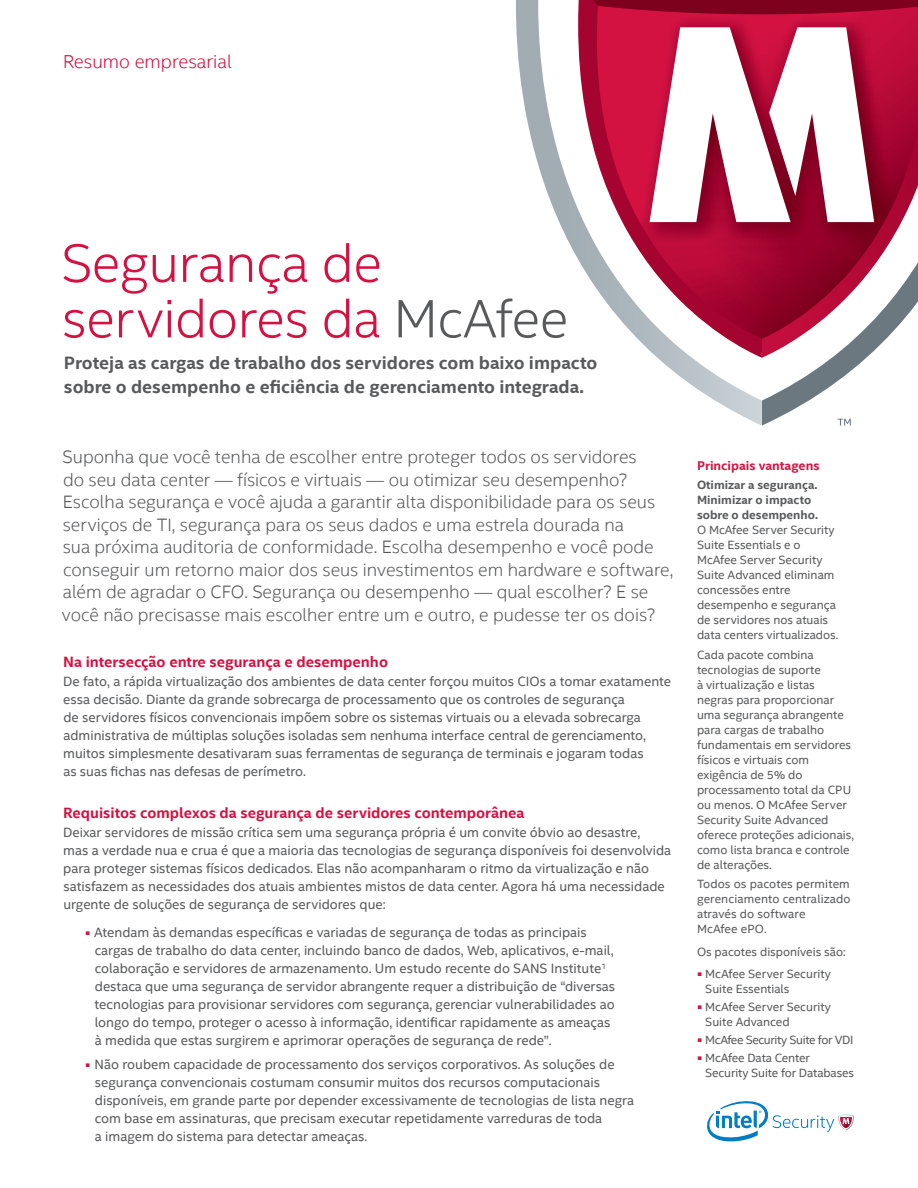
<style>
.page{position:relative;width:918px;height:1188px;background:#fff}
.page>*{position:absolute;margin:0;border:0;box-sizing:border-box;transform-origin:0 0}
.t1{font:300 54px/55.5px "Intel Clear";letter-spacing:-.005em;color:#d31242}
.t2{font:300 18.75px "Intel Clear";color:#d31242}
.t3{font:300 18px/22.5px "Intel Clear";color:#58595b}
.t4{font:700 18px/24px "Intel Clear";color:#58595b}
.t5{font:700 15px "Intel Clear";color:#d31242}
.t6{font:13.5px/18px "Intel Clear";color:#58595b}
.t7{font:700 12.75px "Intel Clear";color:#d31242}
.t8{font:12px/15px "Intel Clear";color:#58595b}
.t9{font:700 12px/15px "Intel Clear";color:#58595b}
.t10{font:12px "Intel Clear";letter-spacing:-.03em;color:#58595b}
.s1{color:#58595b}
</style>
<div class="page">
<svg style="left:707px;top:1101px;width:147px;height:40px"></svg>
<svg style="left:762px;top:358px;width:104px;height:68px"></svg>
<svg style="left:516px;top:0;width:246px;height:426px"></svg>
<svg style="left:578px;top:0;width:184px;height:358px"></svg>
<svg style="left:579px;top:0;width:183px;height:14px;background:#8e0324"></svg>
<svg style="left:762px;top:0;width:156px;height:358px"></svg>
<svg style="left:650px;top:27px;width:224px;height:195px"></svg>
<h2 class="t2" style="left:63px;top:51px;width:170px">Resumo empresarial</h2>
<h1 class="t1" style="left:61px;top:236px;width:509px">Segurança de servidores da <span class="s1">McAfee</span></h1>
<h3 class="t4" style="left:64px;top:351px;width:535px">Proteja as cargas de trabalho dos servidores com baixo impacto sobre o desempenho e eficiência de gerenciamento integrada.</h3>
<p class="t3" style="left:62px;top:446px;width:613px">Suponha que você tenha de escolher entre proteger todos os servidores<br>do seu data center — físicos e virtuais — ou otimizar seu desempenho?<br>Escolha segurança e você ajuda a garantir alta disponibilidade para os seus serviços de TI, segurança para os seus dados e uma estrela dourada na<br>sua próxima auditoria de conformidade. Escolha desempenho e você pode conseguir um retorno maior dos seus investimentos em hardware e software, além de agradar o CFO. Segurança ou desempenho — qual escolher? E se você não precisasse mais escolher entre um e outro, e pudesse ter os dois?</p>
<p class="t5" style="left:63px;top:653px;width:326px">Na intersecção entre segurança e desempenho</p>
<p class="t6" style="left:63px;top:673px;width:610px">De fato, a rápida virtualização dos ambientes de data center forçou muitos CIOs a tomar exatamente essa decisão. Diante da grande sobrecarga de processamento que os controles de segurança<br>de servidores físicos convencionais impõem sobre os sistemas virtuais ou a elevada sobrecarga administrativa de múltiplas soluções isoladas sem nenhuma interface central de gerenciamento, muitos simplesmente desativaram suas ferramentas de segurança de terminais e jogaram todas<br>as suas fichas nas defesas de perímetro.</p>
<p class="t5" style="left:63px;top:804px;width:463px">Requisitos complexos da segurança de servidores contemporânea</p>
<p class="t6" style="left:63px;top:823px;width:610px">Deixar servidores de missão crítica sem uma segurança própria é um convite óbvio ao desastre,<br>mas a verdade nua e crua é que a maioria das tecnologias de segurança disponíveis foi desenvolvida para proteger sistemas físicos dedicados. Elas não acompanharam o ritmo da virtualização e não satisfazem as necessidades dos atuais ambientes mistos de data center. Agora há uma necessidade urgente de soluções de segurança de servidores que:</p>
<p class="t6" style="left:95px;top:924px;width:522px;text-indent:-9px"><sup>■</sup> Atendam às demandas específicas e variadas de segurança de todas as principais cargas de trabalho do data center, incluindo banco de dados, Web, aplicativos, e-mail, colaboração e servidores de armazenamento. Um estudo recente do SANS Institute<sup>1 </sup>destaca que uma segurança de servidor abrangente requer a distribuição de “diversas tecnologias para provisionar servidores com segurança, gerenciar vulnerabilidades ao longo do tempo, proteger o acesso à informação, identificar rapidamente as ameaças à medida que estas surgirem e aprimorar operações de segurança de rede”.</p>
<p class="t6" style="left:95px;top:1056px;width:541px;text-indent:-9px"><sup>■</sup> Não roubem capacidade de processamento dos serviços corporativos. As soluções de segurança convencionais costumam consumir muitos dos recursos computacionais disponíveis, em grande parte por depender excessivamente de tecnologias de lista negra com base em assinaturas, que precisam executar repetidamente varreduras de toda<br>a imagem do sistema para detectar ameaças.</p>
<p class="t7" style="left:697px;top:458px;width:124px">Principais vantagens</p>
<p class="t9" style="left:697px;top:478px;width:123px">Otimizar a segurança.<br>Minimizar o impacto sobre o desempenho.</p>
<p class="t8" style="left:697px;top:523px;width:143px">O McAfee Server Security<br>Suite Essentials e o<br>McAfee Server Security<br>Suite Advanced eliminam concessões entre desempenho e segurança de servidores nos atuais data centers virtualizados.</p>
<p class="t8" style="left:697px;top:647px;width:159px">Cada pacote combina tecnologias de suporte<br>à virtualização e listas negras para proporcionar uma segurança abrangente para cargas de trabalho fundamentais em servidores físicos e virtuais com exigência de 5% do processamento total da CPU ou menos. O McAfee Server<br>Security Suite Advanced oferece proteções adicionais, como lista branca e controle de alterações.</p>
<p class="t8" style="left:697px;top:877px;width:155px">Todos os pacotes permitem gerenciamento centralizado através do software<br>McAfee ePO.</p>
<p class="t8" style="left:697px;top:944px;width:150px">Os pacotes disponíveis são:</p>
<p class="t8" style="left:705px;top:967px;width:127px;text-indent:-7px"><sup>■</sup> McAfee Server Security<br>Suite Essentials</p>
<p class="t8" style="left:705px;top:1000px;width:127px;text-indent:-7px"><sup>■</sup> McAfee Server Security<br>Suite Advanced</p>
<p class="t10" style="left:698px;top:1033px;width:157px"><sup>■</sup> McAfee Security Suite for VDI</p>
<p class="t8" style="left:705px;top:1051px;width:150px;text-indent:-7px"><sup>■</sup> McAfee Data Center<br>Security Suite for Databases</p>
</div>
